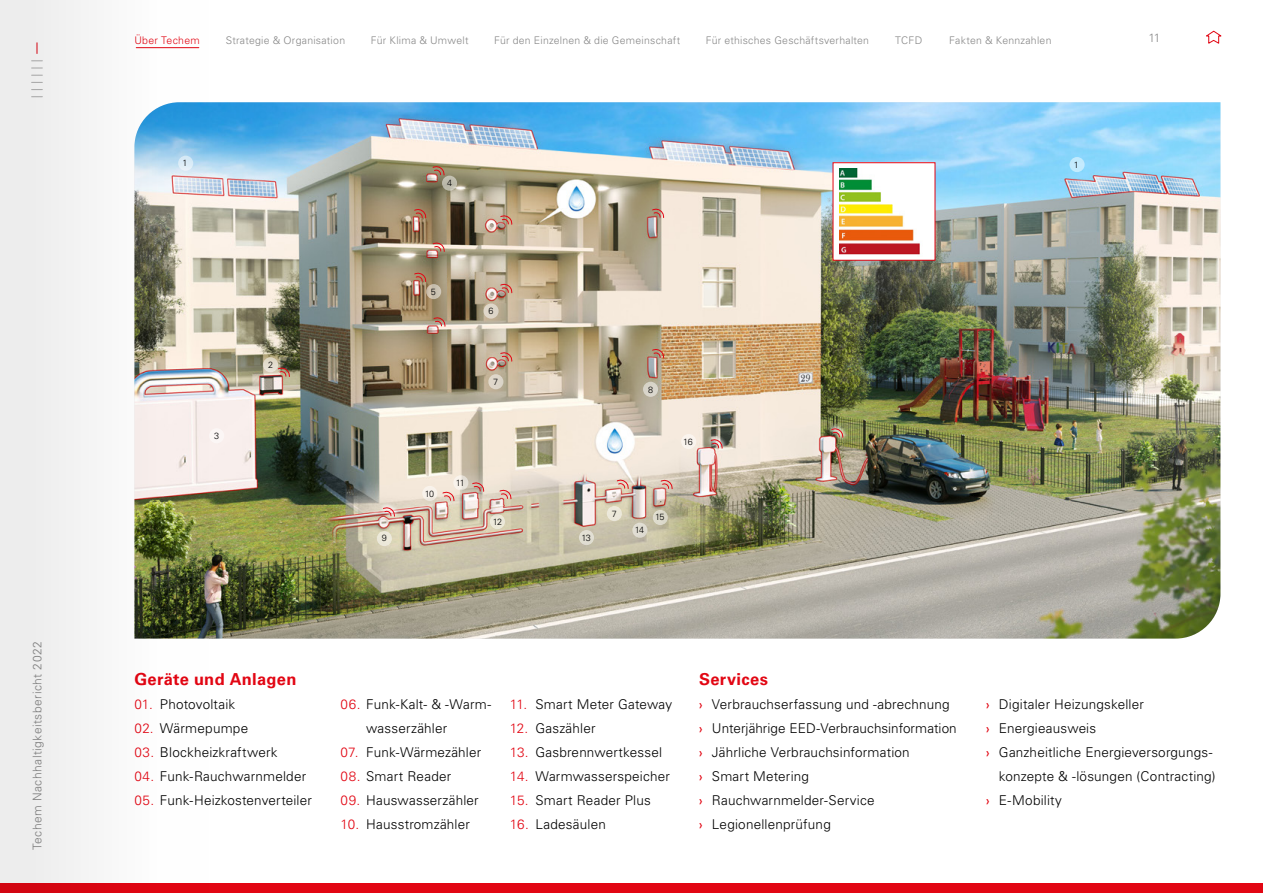
<style>
.page{position:relative;width:1263px;height:893px;background:#fff}
.page>*{position:absolute;margin:0;border:0;box-sizing:border-box;transform-origin:0 0}
.t1{font:700 16.5px "Univers LT Pro 65";letter-spacing:.015em;color:#e20613}
.t2{font:300 13.5px/24px "Univers LT Pro 45";letter-spacing:.015em;color:#000}
.t3{font:300 12px "Univers LT Pro 45";letter-spacing:.04em;color:#878787}
.t4{font:300 10.5px "Univers LT Pro 45";letter-spacing:.025em;color:#878787}
.t5{font:300 10.5px "Univers LT Pro 45";letter-spacing:.025em;color:#e20613}
.t6{font:300 9px "Univers LT Pro 45";letter-spacing:-.05em;color:#000}
.s1{color:#e20613}
.s2{font-family:"Univers LT Pro 55 Roman";font-weight:400;color:#e20613}
</style>
<div class="page">
<svg style="left:1206px;top:30px;width:16px;height:14px"></svg>
<div style="left:0;top:883px;width:1263px;height:10px;background:#e20613"></div>
<img style="left:209px;top:102px;width:1011px;height:537px">
<svg style="left:278px;top:367px;width:13px;height:10px"></svg>
<svg style="left:432px;top:165px;width:13px;height:11px"></svg>
<svg style="left:433px;top:242px;width:13px;height:10px"></svg>
<svg style="left:414px;top:208px;width:13px;height:10px"></svg>
<svg style="left:414px;top:272px;width:13px;height:10px"></svg>
<svg style="left:500px;top:215px;width:13px;height:10px"></svg>
<svg style="left:500px;top:283px;width:13px;height:10px"></svg>
<svg style="left:500px;top:351px;width:13px;height:11px"></svg>
<svg style="left:652px;top:348px;width:13px;height:10px"></svg>
<svg style="left:652px;top:208px;width:13px;height:10px"></svg>
<svg style="left:433px;top:316px;width:13px;height:11px"></svg>
<svg style="left:375px;top:498px;width:29px;height:27px"></svg>
<svg style="left:702px;top:430px;width:30px;height:27px"></svg>
<svg style="left:823px;top:419px;width:30px;height:28px"></svg>
<svg style="left:660px;top:479px;width:14px;height:10px"></svg>
<svg style="left:617px;top:479px;width:13px;height:10px"></svg>
<svg style="left:472px;top:482px;width:13px;height:10px"></svg>
<svg style="left:499px;top:489px;width:13px;height:10px"></svg>
<svg style="left:442px;top:491px;width:13px;height:10px"></svg>
<div style="left:263px;top:357px;width:15px;height:15px;background:#e3ddce;border-radius:50%"></div>
<div style="left:442px;top:176px;width:15px;height:15px;background:#bdbaac;border-radius:50%"></div>
<div style="left:426px;top:284px;width:15px;height:15px;background:#cac1af;border-radius:50%"></div>
<svg style="left:483px;top:303px;width:16px;height:16px"></svg>
<div style="left:488px;top:374px;width:15px;height:15px;background:#ded6ca;border-radius:50%"></div>
<div style="left:643px;top:382px;width:15px;height:15px;background:#d9d5ca;border-radius:50%"></div>
<div style="left:209px;top:428px;width:15px;height:15px;background:#fbf6f5;border-radius:50%"></div>
<div style="left:377px;top:531px;width:15px;height:15px;background:#ece8da;border-radius:50%"></div>
<div style="left:422px;top:486px;width:15px;height:15px;background:#f8f2eb;border-radius:50%"></div>
<div style="left:607px;top:506px;width:15px;height:15px;background:#ece8da;border-radius:50%"></div>
<svg style="left:453px;top:475px;width:15px;height:15px"></svg>
<div style="left:632px;top:523px;width:15px;height:15px;background:#dfdcd1;border-radius:50%"></div>
<div style="left:579px;top:530px;width:15px;height:15px;background:#e1ded2;border-radius:50%"></div>
<div style="left:490px;top:514px;width:15px;height:15px;background:#ece9d9;border-radius:50%"></div>
<div style="left:653px;top:510px;width:15px;height:15px;background:#dddacb;border-radius:50%"></div>
<div style="left:1069px;top:157px;width:15px;height:15px;background:#c3eafd;border-radius:50%"></div>
<div style="left:681px;top:434px;width:15px;height:15px;background:#faf4ee;border-radius:50%"></div>
<div style="left:833px;top:163px;width:102px;height:97px;background:#fff"></div>
<img style="left:839px;top:168px;width:81px;height:87px">
<div style="left:833px;top:162px;width:102px;height:99px;border:1px solid #e20613"></div>
<svg style="left:0;top:1px;width:209px;height:892px;fill:#f2f1f1"></svg>
<p class="t3" style="left:29px;top:850px;width:211px;rotate:-90deg">Techem Nachhaltigkeitsbericht 2022</p>
<p class="t5" style="left:134px;top:33px;width:67px">Über Techem</p>
<p class="t4" style="left:226px;top:33px;width:121px">Strategie &amp; Organisation</p>
<p class="t4" style="left:371px;top:33px;width:99px">Für Klima &amp; Umwelt</p>
<p class="t4" style="left:494px;top:33px;width:188px">Für den Einzelnen &amp; die Gemeinschaft</p>
<p class="t4" style="left:706px;top:33px;width:165px">Für ethisches Geschäftsverhalten</p>
<p class="t3" style="left:1148px;top:30px;width:13px">11</p>
<p class="t4" style="left:895px;top:33px;width:29px">TCFD</p>
<p class="t4" style="left:949px;top:33px;width:104px">Fakten &amp; Kennzahlen</p>
<p class="t6" style="left:183px;top:157px;width:7px">1</p>
<p class="t6" style="left:214px;top:430px;width:7px">3</p>
<p class="t6" style="left:268px;top:359px;width:7px">2</p>
<p class="t6" style="left:447px;top:177px;width:7px">4</p>
<p class="t6" style="left:382px;top:532px;width:7px">9</p>
<p class="t6" style="left:431px;top:286px;width:7px">5</p>
<p class="t6" style="left:488px;top:305px;width:7px">6</p>
<p class="t6" style="left:493px;top:376px;width:7px">7</p>
<p class="t6" style="left:425px;top:487px;width:11px">10</p>
<p class="t6" style="left:456px;top:477px;width:10px">11</p>
<p class="t6" style="left:493px;top:516px;width:11px">12</p>
<p class="t6" style="left:648px;top:384px;width:7px">8</p>
<p class="t6" style="left:683px;top:435px;width:11px">16</p>
<p class="t6" style="left:581px;top:531px;width:11px">13</p>
<p class="t6" style="left:612px;top:508px;width:7px">7</p>
<p class="t6" style="left:635px;top:524px;width:11px">14</p>
<p class="t6" style="left:655px;top:511px;width:11px">15</p>
<p class="t6" style="left:1074px;top:159px;width:7px">1</p>
<p class="t1" style="left:134px;top:667px;width:163px">Geräte und Anlagen</p>
<p class="t2" style="left:134px;top:691px;width:102px"><span class="s1">01.</span> Photovoltaik</p>
<p class="t2" style="left:134px;top:715px;width:115px"><span class="s1">02.</span> Wärmepumpe</p>
<p class="t2" style="left:134px;top:739px;width:145px"><span class="s1">03.</span> Blockheizkraftwerk</p>
<p class="t2" style="left:134px;top:763px;width:173px"><span class="s1">04.</span> Funk-Rauchwarnmelder</p>
<p class="t2" style="left:134px;top:787px;width:179px"><span class="s1">05.</span> Funk-Heizkostenverteiler</p>
<p class="t2" style="left:366px;top:691px;width:127px;text-indent:-26px"><span class="s1">06.</span> Funk-Kalt- &amp; -Warm&shy;wasserzähler</p>
<p class="t2" style="left:341px;top:739px;width:142px"><span class="s1">07.</span> Funk-Wärmezähler</p>
<p class="t2" style="left:341px;top:763px;width:112px"><span class="s1">08.</span> Smart Reader</p>
<p class="t2" style="left:341px;top:787px;width:140px"><span class="s1">09.</span> Hauswasserzähler</p>
<p class="t2" style="left:341px;top:811px;width:131px"><span class="s1">10.</span> Hausstromzähler</p>
<p class="t2" style="left:510px;top:691px;width:164px"><span class="s1">11.</span> Smart Meter Gateway</p>
<p class="t2" style="left:510px;top:715px;width:87px"><span class="s1">12.</span> Gaszähler</p>
<p class="t2" style="left:510px;top:739px;width:154px"><span class="s1">13.</span> Gasbrennwertkessel</p>
<p class="t2" style="left:510px;top:763px;width:161px"><span class="s1">14.</span> Warmwasserspeicher</p>
<p class="t2" style="left:510px;top:787px;width:142px"><span class="s1">15.</span> Smart Reader Plus</p>
<p class="t2" style="left:510px;top:811px;width:97px"><span class="s1">16.</span> Ladesäulen</p>
<p class="t1" style="left:699px;top:667px;width:70px">Services</p>
<p class="t2" style="left:699px;top:691px;width:259px"><span class="s2">›</span> Verbrauchserfassung und -abrechnung<br><span class="s2">›</span> Unterjährige EED-Verbrauchsinformation <span class="s2">›</span> Jährliche Verbrauchsinformation<br><span class="s2">›</span> Smart Metering<br><span class="s2">›</span> Rauchwarnmelder-Service<br><span class="s2">›</span> Legionellenprüfung</p>
<p class="t2" style="left:986px;top:691px;width:159px"><span class="s2">›</span> Digitaler Heizungskeller</p>
<p class="t2" style="left:986px;top:715px;width:112px"><span class="s2">›</span> Energieausweis</p>
<p class="t2" style="left:986px;top:739px;width:228px"><span class="s2">›</span> Ganzheitliche Energieversorgungs-</p>
<p class="t2" style="left:999px;top:763px;width:218px">konzepte &amp; -lösungen (Contracting)</p>
<p class="t2" style="left:986px;top:787px;width:77px"><span class="s2">›</span> E-Mobility</p>
</div>
